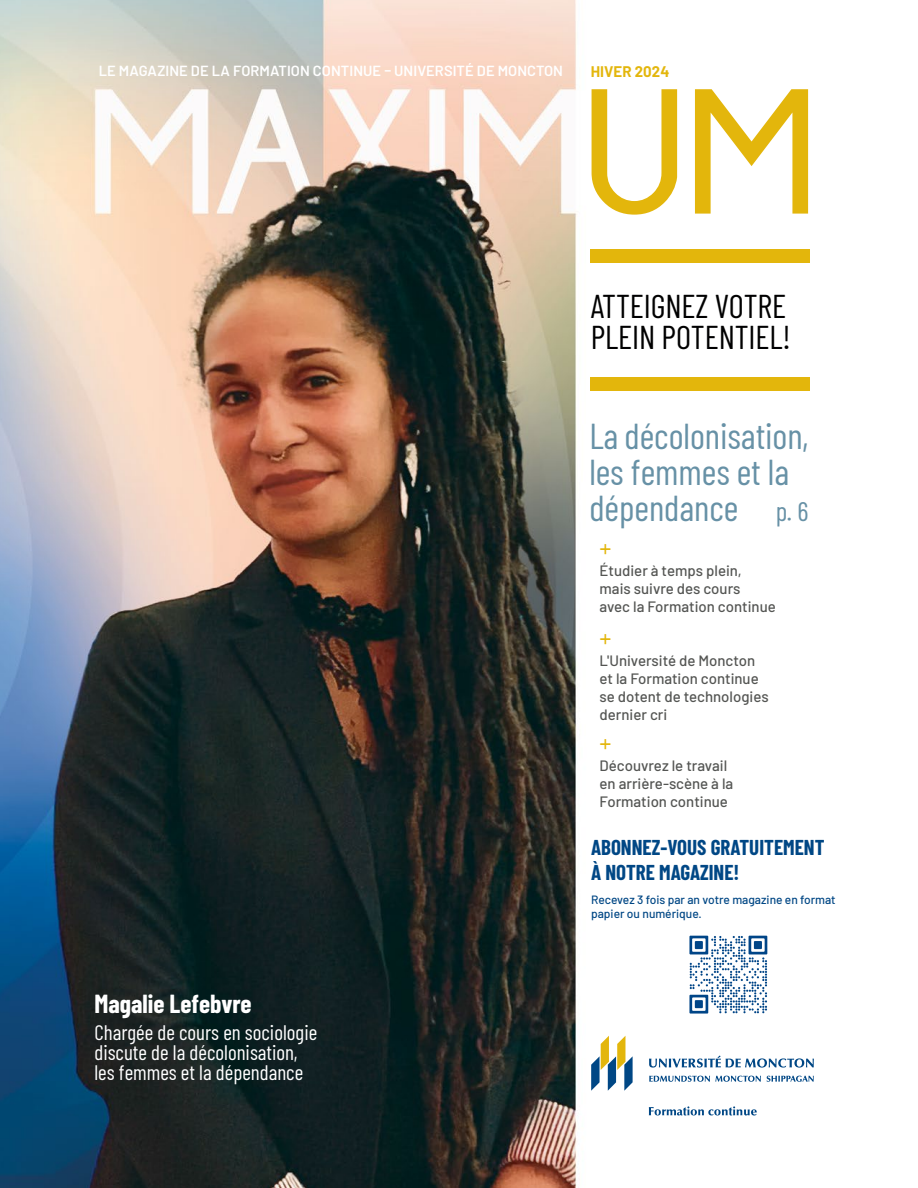
<style>
.page{position:relative;width:918px;height:1188px;background:#fff}
.page>*{position:absolute;margin:0;border:0;box-sizing:border-box;transform-origin:0 0}
.t1{font:700 177px "Champagne&Limousines";color:#e3b60c}
.t2{font:36px/36px "Barlow Condensed";color:#6791a6}
.t3{font:33px/31.5px "Barlow Condensed";letter-spacing:-.005em;color:#000001}
.t4{font:27px "Barlow Condensed";color:#e3b60c}
.t5{font:700 25.5px "Barlow Condensed";color:#fff}
.t6{font:21px/20.2px "Barlow Condensed";color:#fff}
.t7{font:700 21px/25.2px "Barlow Condensed";color:#004785}
.t8{font:500 15px/18px "Barlow";color:#545553}
.t9{font:700 15px "Barlow";letter-spacing:.005em;color:#e3b60c}
.t10{font:600 14.7px "Barlow";letter-spacing:.005em;color:#fff}
.t11{font:500 12px/14.4px "Barlow";color:#004785}
.s1{font-size:27px}
</style>
<div class="page">
<img style="left:0;top:0;width:814px;height:1188px">
<div style="left:591px;top:250px;width:219px;height:13px;background:#e3b60c"></div>
<svg style="left:591px;top:1036px;width:42px;height:55px"></svg>
<svg style="left:649px;top:1056px;width:165px;height:12px"></svg>
<svg style="left:649px;top:1076px;width:112px;height:6px"></svg>
<svg style="left:767px;top:1076px;width:47px;height:6px"></svg>
<svg style="left:649px;top:1106px;width:108px;height:10px"></svg>
<div style="left:591px;top:377px;width:219px;height:13px;background:#e3b60c"></div>
<div style="left:679px;top:925px;width:99px;height:99px;background:#fff"></div>
<svg style="left:689px;top:936px;width:78px;height:78px"></svg>
<p class="t10" style="left:99px;top:60px;width:466px">LE MAGAZINE DE LA FORMATION CONTINUE – UNIVERSITÉ DE MONCTON</p>
<p class="t9" style="left:591px;top:60px;width:80px">HIVER 2024</p>
<p class="t1" style="left:582px;top:55px;width:236px">UM</p>
<p class="t3" style="left:591px;top:288px;width:201px">ATTEIGNEZ VOTRE<br>PLEIN POTENTIEL!</p>
<p class="t2" style="left:589px;top:415px;width:221px">La décolonisation, les femmes et la dépendance <span class="s1">p. 6</span></p>
<p class="t5" style="left:94px;top:985px;width:159px">Magalie Lefebvre</p>
<p class="t6" style="left:94px;top:1020px;width:224px">Chargée de cours en sociologie discute de la décolonisation, les femmes et la dépendance</p>
<p class="t4" style="left:600px;top:529px;width:13px">+</p>
<p class="t8" style="left:600px;top:561px;width:178px">Étudier à temps plein, mais suivre des cours<br>avec la Formation continue</p>
<p class="t4" style="left:600px;top:619px;width:13px">+</p>
<p class="t8" style="left:600px;top:651px;width:171px">L'Université de Moncton et la Formation continue se dotent de technologies dernier cri</p>
<p class="t4" style="left:600px;top:724px;width:13px">+</p>
<p class="t8" style="left:600px;top:756px;width:135px">Découvrez le travail en arrière-scène à la<br>Formation continue</p>
<p class="t7" style="left:591px;top:834px;width:235px">ABONNEZ-VOUS GRATUITEMENT<br>À NOTRE MAGAZINE!</p>
<p class="t11" style="left:591px;top:891px;width:246px">Recevez 3 fois par an votre magazine en format papier ou numérique.</p>
</div>
